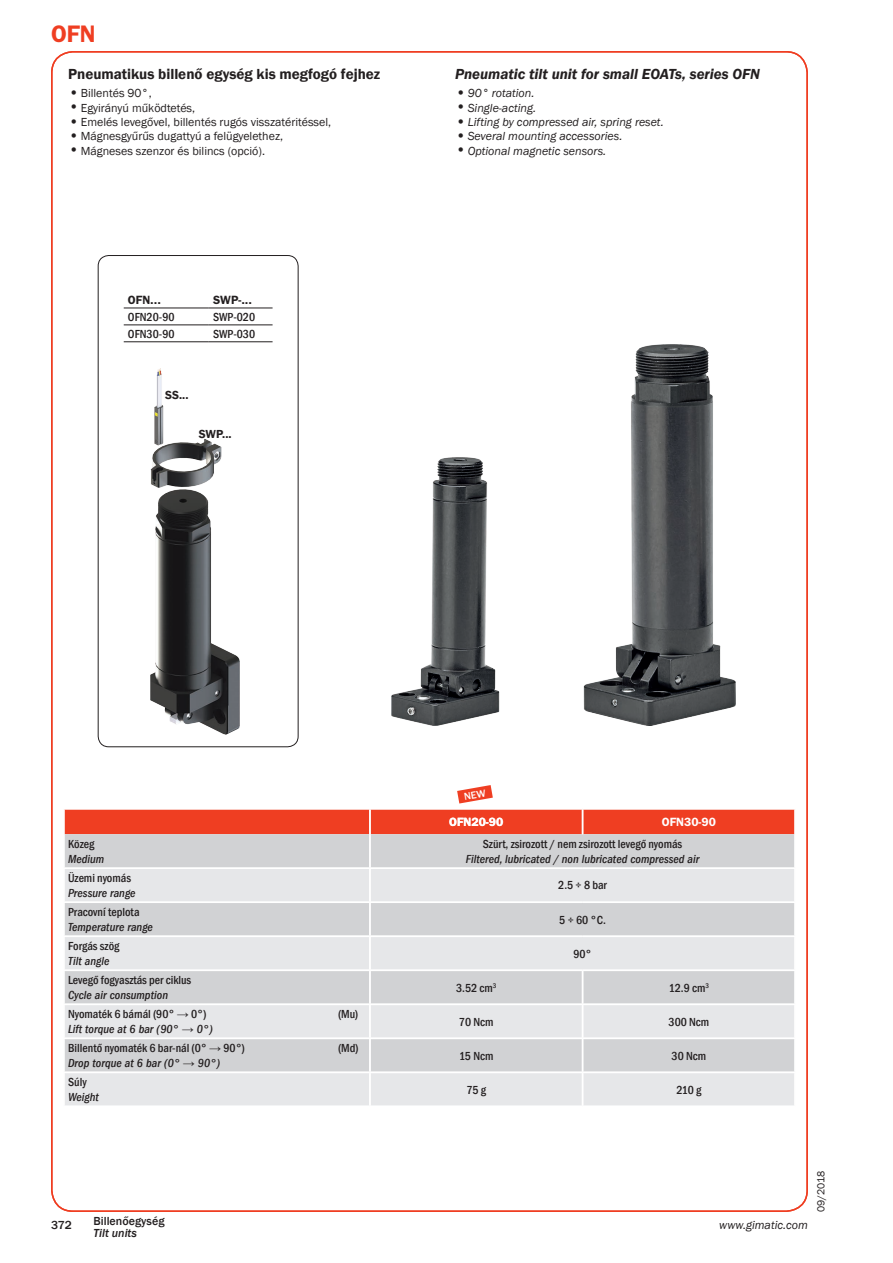
<style>
.page{position:relative;width:893px;height:1263px;background:#fff}
.page>*{position:absolute;margin:0;border:0;box-sizing:border-box;transform-origin:0 0}
.t1{font:600 24px "ITC Franklin Gothic Std";color:#ef3e22}
.t2{font:italic 600 15px "Franklin Gothic";color:#231f20}
.t3{font:600 15px "Franklin Gothic";color:#231f20}
.t4{font:500 condensed 12px "Franklin Gothic";color:#231f20}
.t5{font:italic 500 condensed 12px "Franklin Gothic LT Com";color:#231f20}
.t6{font:12px "Franklin Gothic";color:#231f20}
.t7{font:italic 12px "Franklin Gothic";color:#231f20}
.t8{font:500 12px "Franklin Gothic";color:#231f20}
.t9{font:600 12px "ITC Franklin Gothic Std";color:#fff}
.t10{font:600 12px "ITC Franklin Gothic Std";color:#231f20}
.t11{font:600 12px "Franklin Gothic";color:#231f20}
.t12{font:italic 500 12px "Franklin Gothic";color:#231f20}
.t13{font:10.5px "Franklin Gothic";letter-spacing:-.005em;color:#231f20}
.s1{font-family:"ITC Franklin Gothic Std";font-weight:500;font-size:19.5px}
.s2{font-family:"ITC Franklin Gothic Std";font-weight:500;font-style:normal;font-size:19.5px}
.s3{font-family:"Franklin Gothic";font-style:normal}
</style>
<div class="page">
<img style="left:151px;top:369px;width:89px;height:365px">
<div style="left:98px;top:255px;width:200px;height:492px;border:1px solid #231f20;border-radius:11px"></div>
<img style="left:391px;top:344px;width:345px;height:382px">
<hr style="left:124px;top:308px;width:85px;height:1px;background:#231f20">
<hr style="left:209px;top:308px;width:64px;height:1px;background:#231f20">
<hr style="left:124px;top:324px;width:85px;height:1px;background:#231f20">
<hr style="left:209px;top:324px;width:64px;height:1px;background:#231f20">
<hr style="left:124px;top:341px;width:85px;height:1px;background:#231f20">
<hr style="left:209px;top:341px;width:64px;height:1px;background:#231f20">
<div style="left:65px;top:834px;width:729px;height:33px;background:#d1d2d4"></div>
<svg style="left:65px;top:869px;width:729px;height:237px;background:#dddee0"></svg>
<hr style="left:369px;top:834px;width:2px;height:33px;background:#fff">
<hr style="left:369px;top:869px;width:2px;height:32px;background:#fff">
<hr style="left:63px;top:901px;width:307px;height:2px;background:#fff">
<hr style="left:370px;top:901px;width:213px;height:2px;background:#fff">
<hr style="left:369px;top:903px;width:2px;height:32px;background:#fff">
<hr style="left:583px;top:901px;width:213px;height:2px;background:#fff">
<hr style="left:63px;top:935px;width:307px;height:2px;background:#fff">
<hr style="left:370px;top:935px;width:213px;height:2px;background:#fff">
<hr style="left:369px;top:937px;width:2px;height:32px;background:#fff">
<hr style="left:583px;top:935px;width:213px;height:2px;background:#fff">
<hr style="left:63px;top:969px;width:307px;height:2px;background:#fff">
<hr style="left:370px;top:969px;width:213px;height:2px;background:#fff">
<hr style="left:369px;top:971px;width:2px;height:32px;background:#fff">
<hr style="left:583px;top:969px;width:213px;height:2px;background:#fff">
<hr style="left:582px;top:971px;width:1px;height:32px;background:#fff">
<hr style="left:63px;top:1003px;width:307px;height:2px;background:#fff">
<hr style="left:370px;top:1003px;width:213px;height:2px;background:#fff">
<hr style="left:369px;top:1005px;width:2px;height:32px;background:#fff">
<hr style="left:583px;top:1003px;width:213px;height:2px;background:#fff">
<hr style="left:582px;top:1005px;width:1px;height:32px;background:#fff">
<hr style="left:63px;top:1037px;width:307px;height:2px;background:#fff">
<hr style="left:370px;top:1037px;width:213px;height:2px;background:#fff">
<hr style="left:369px;top:1039px;width:2px;height:32px;background:#fff">
<hr style="left:583px;top:1037px;width:213px;height:2px;background:#fff">
<hr style="left:582px;top:1039px;width:1px;height:32px;background:#fff">
<hr style="left:63px;top:1071px;width:307px;height:2px;background:#fff">
<hr style="left:370px;top:1071px;width:213px;height:2px;background:#fff">
<hr style="left:369px;top:1073px;width:2px;height:33px;background:#fff">
<hr style="left:583px;top:1071px;width:213px;height:2px;background:#fff">
<hr style="left:582px;top:1073px;width:1px;height:33px;background:#fff">
<div style="left:64px;top:809px;width:731px;height:25px;background:#ef3e22"></div>
<svg style="left:457px;top:785px;width:36px;height:18px"></svg>
<h1 class="t1" style="left:51px;top:20px;width:46px">OFN</h1>
<p class="t3" style="left:68px;top:64px;width:314px">Pneumatikus billenő egység kis megfogó fejhez</p>
<p class="t6" style="left:68px;top:86px;width:85px"><span class="s1">•</span>Billentés 90°,</p>
<p class="t6" style="left:68px;top:100px;width:129px"><span class="s1">•</span>Egyirányú működtetés,</p>
<p class="t6" style="left:68px;top:115px;width:265px"><span class="s1">•</span>Emelés levegővel, billentés rugós visszatéritéssel,</p>
<p class="t6" style="left:68px;top:129px;width:217px"><span class="s1">•</span>Mágnesgyűrűs dugattyú a felügyelethez,</p>
<p class="t6" style="left:68px;top:143px;width:198px"><span class="s1">•</span>Mágneses szenzor és bilincs (opció).</p>
<p class="t10" style="left:128px;top:292px;width:35px">OFN...</p>
<p class="t10" style="left:213px;top:292px;width:41px">SWP-...</p>
<p class="t4" style="left:128px;top:309px;width:48px">OFN20-90</p>
<p class="t4" style="left:213px;top:309px;width:44px">SWP-020</p>
<p class="t4" style="left:128px;top:326px;width:48px">OFN30-90</p>
<p class="t4" style="left:213px;top:326px;width:44px">SWP-030</p>
<p class="t11" style="left:165px;top:388px;width:25px">SS...</p>
<p class="t11" style="left:199px;top:426px;width:34px">SWP...</p>
<p class="t2" style="left:455px;top:64px;width:306px">Pneumatic tilt unit for small EOATs, series OFN</p>
<p class="t7" style="left:455px;top:86px;width:81px"><span class="s2">•</span>90° rotation.</p>
<p class="t7" style="left:455px;top:100px;width:83px"><span class="s2">•</span>Single-acting.</p>
<p class="t7" style="left:455px;top:114px;width:210px"><span class="s2">•</span>Lifting by compressed air, spring reset.</p>
<p class="t7" style="left:455px;top:129px;width:169px"><span class="s2">•</span>Several mounting accessories.</p>
<p class="t7" style="left:455px;top:143px;width:153px"><span class="s2">•</span>Optional magnetic sensors.</p>
<p class="t9" style="left:449px;top:814px;width:55px">OFN20-90</p>
<p class="t9" style="left:662px;top:814px;width:55px">OFN30-90</p>
<p class="t4" style="left:68px;top:836px;width:28px">Közeg</p>
<p class="t4" style="left:483px;top:836px;width:201px">Szürt, zsirozott / nem zsirozott levegő nyomás</p>
<p class="t4" style="left:68px;top:870px;width:65px">Üzemi nyomás</p>
<p class="t4" style="left:68px;top:904px;width:73px">Pracovní teplota</p>
<p class="t4" style="left:68px;top:938px;width:53px">Forgás szög</p>
<p class="t4" style="left:68px;top:972px;width:125px">Levegő fogyasztás per ciklus</p>
<p class="t4" style="left:68px;top:1006px;width:140px">Nyomaték 6 bárnál (90° → 0°)</p>
<p class="t4" style="left:68px;top:1040px;width:178px">Billentő nyomaték 6 bar-nál (0° → 90°)</p>
<p class="t4" style="left:68px;top:1074px;width:20px">Súly</p>
<p class="t5" style="left:68px;top:852px;width:38px">Medium</p>
<p class="t5" style="left:466px;top:852px;width:235px">Filtered, lubricated / non lubricated compressed air</p>
<p class="t5" style="left:68px;top:886px;width:69px">Pressure range</p>
<p class="t4" style="left:558px;top:877px;width:50px">2.5 ÷ 8 bar</p>
<p class="t4" style="left:559px;top:912px;width:48px">5 ÷ 60 °C.</p>
<p class="t5" style="left:68px;top:920px;width:86px">Temperature range</p>
<p class="t4" style="left:573px;top:946px;width:20px">90°</p>
<p class="t5" style="left:68px;top:954px;width:43px">Tilt angle</p>
<p class="t4" style="left:456px;top:980px;width:42px">3.52 cm<sup>3</sup></p>
<p class="t4" style="left:669px;top:980px;width:42px">12.9 cm<sup>3</sup></p>
<p class="t5" style="left:68px;top:988px;width:102px">Cycle air consumption</p>
<p class="t4" style="left:338px;top:1006px;width:22px">(Mu)</p>
<p class="t4" style="left:459px;top:1014px;width:36px">70 Ncm</p>
<p class="t4" style="left:668px;top:1014px;width:42px">300 Ncm</p>
<p class="t5" style="left:68px;top:1022px;width:146px">Lift torque at 6 bar (90° <span class="s3">→</span> 0°)</p>
<p class="t4" style="left:338px;top:1040px;width:22px">(Md)</p>
<p class="t4" style="left:459px;top:1048px;width:36px">15 Ncm</p>
<p class="t4" style="left:672px;top:1048px;width:36px">30 Ncm</p>
<p class="t5" style="left:68px;top:1056px;width:154px">Drop torque at 6 bar (0° <span class="s3">→</span> 90°)</p>
<p class="t4" style="left:466px;top:1082px;width:21px">75 g</p>
<p class="t4" style="left:676px;top:1082px;width:26px">210 g</p>
<p class="t5" style="left:68px;top:1090px;width:32px">Weight</p>
<p class="t8" style="left:94px;top:1213px;width:73px">Billenőegység</p>
<p class="t8" style="left:51px;top:1217px;width:22px">372</p>
<p class="t7" style="left:719px;top:1217px;width:90px">www.gimatic.com</p>
<p class="t12" style="left:94px;top:1226px;width:45px">Tilt units</p>
<p class="t13" style="left:814px;top:1212px;width:43px;rotate:-90deg">09/2018</p>
</div>
